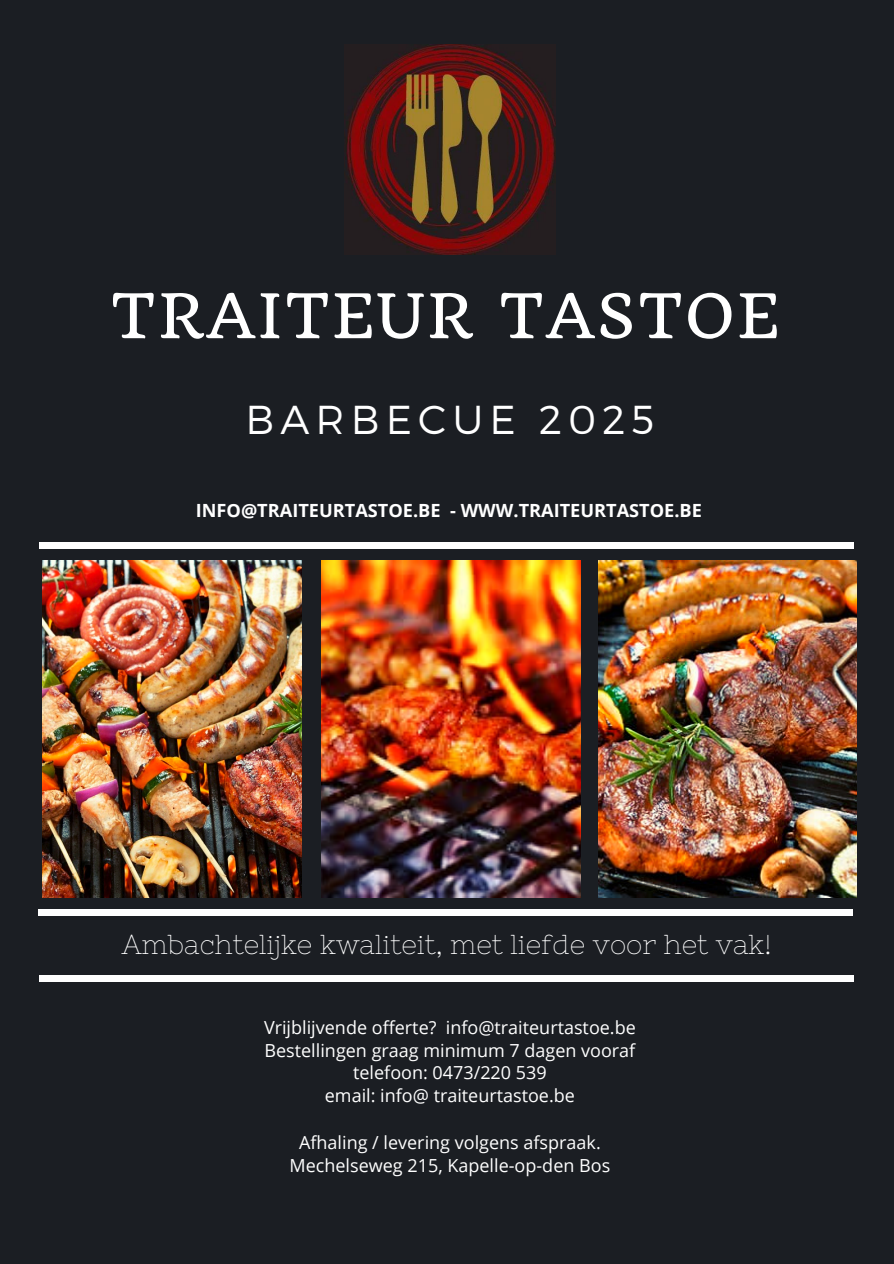
<style>
.page{position:relative;width:894px;height:1264px;background:#fff}
.page>*{position:absolute;margin:0;border:0;box-sizing:border-box;transform-origin:0 0}
.t1{font:59.85px "Quando";letter-spacing:.04em;color:#fff}
.t2{font:300 40.35px "Montserrat";letter-spacing:.15em;color:#fff}
.t3{font:27.3px "Nixie One";color:#fff}
.t4{font:700 18.15px "Open Sans";color:#fff}
.t5{font:18px "Open Sans";color:#fff}
</style>
<div class="page">
<div style="left:0;top:0;width:893px;height:1263px;background:#1b1e23"></div>
<img style="left:321px;top:560px;width:259px;height:337px">
<img style="left:598px;top:560px;width:258px;height:337px">
<img style="left:43px;top:560px;width:259px;height:337px">
<div style="left:39px;top:541px;width:814px;height:7px;background:#fff"></div>
<div style="left:38px;top:909px;width:814px;height:7px;background:#fff"></div>
<img style="left:344px;top:44px;width:211px;height:211px">
<div style="left:40px;top:974px;width:813px;height:7px;background:#fff"></div>
<p class="t1" style="left:111px;top:279px;width:669px">TRAITEUR TASTOE</p>
<p class="t2" style="left:245px;top:393px;width:410px">BARBECUE 2025</p>
<h2 class="t4" style="left:196px;top:497px;width:507px">INFO@TRAITEURTASTOE.BE - WWW.TRAITEURTASTOE.BE</h2>
<h1 class="t3" style="left:122px;top:928px;width:651px">Ambachtelijke kwaliteit, met liefde voor het vak!</h1>
<h4 class="t5" style="left:264px;top:1014px;width:373px">Vrijblijvende offerte? info@traiteurtastoe.be</h4>
<p class="t5" style="left:264px;top:1037px;width:372px">Bestellingen graag minimum 7 dagen vooraf</p>
<p class="t5" style="left:353px;top:1059px;width:195px">telefoon: 0473/220 539</p>
<p class="t5" style="left:325px;top:1082px;width:251px">email: info@ traiteurtastoe.be</p>
<h3 class="t5" style="left:299px;top:1130px;width:303px">Afhaling / levering volgens afspraak.</h3>
<p class="t5" style="left:289px;top:1152px;width:322px">Mechelseweg 215, Kapelle-op-den Bos</p>
</div>
